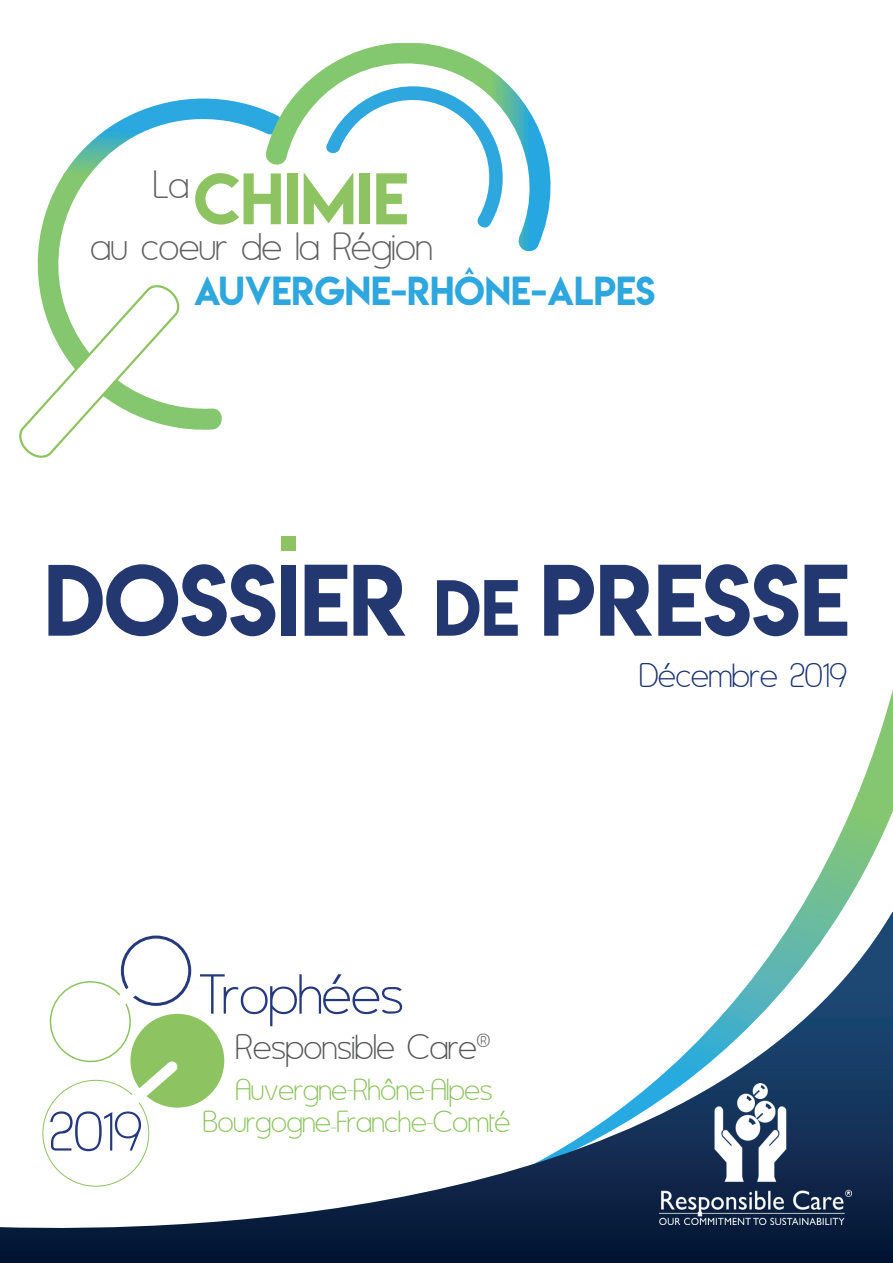
<style>
.page{position:relative;width:893px;height:1263px;background:#fff}
.page>*{position:absolute;margin:0;border:0;box-sizing:border-box;transform-origin:0 0}
.t1{font:90px "Lemon Milk";color:#233771}
.t2{font:67.5px "Asenine";color:#25397d}
.t3{font:64.5px "Lemon Milk";color:#8dc360}
.t4{font:46.5px/61.7px "Asenine";color:#616161}
.t5{font:42px "Asenine";color:#565757}
.t6{font:40.5px "Asenine";color:#1b3472}
.t7{font:36px/32.2px "Asenine";color:#8dc360}
.t8{font:36px "Lemon Milk";color:#2ea7de}
.s1{font-size:70.5px}
.s2{font-size:21px}
.s3{font-size:66px;color:#25397d}
.s4{font-size:19.5px}
</style>
<div class="page">
<svg style="left:862px;top:690px;width:31px;height:94px"></svg>
<svg style="left:798px;top:784px;width:95px;height:128px"></svg>
<svg style="left:0;top:912px;width:893px;height:351px"></svg>
<div style="left:281px;top:536px;width:15px;height:15px;background:#8dc360"></div>
<div style="left:121px;top:935px;width:70px;height:71px;border:3px solid #25397d;border-radius:50%"></div>
<div style="left:50px;top:981px;width:81px;height:81px;border:2px solid #8dc360;border-radius:50%"></div>
<div style="left:130px;top:1014px;width:94px;height:94px;background:#8dc360;border-radius:50%"></div>
<svg style="left:89px;top:970px;width:66px;height:59px"></svg>
<svg style="left:112px;top:1061px;width:66px;height:59px"></svg>
<svg style="left:37px;top:99px;width:229px;height:331px"></svg>
<svg style="left:266px;top:43px;width:285px;height:209px"></svg>
<svg style="left:324px;top:72px;width:193px;height:160px"></svg>
<svg style="left:19px;top:281px;width:163px;height:177px"></svg>
<img style="left:660px;top:1083px;width:191px;height:141px">
<p class="t4" style="left:91px;top:153px;width:343px;text-indent:63px">La<br>au coeur de la Région</p>
<h3 class="t3" style="left:194px;top:153px;width:216px">CHIMIE</h3>
<p class="t8" style="left:194px;top:266px;width:463px">AUVERGNE-RHÔNE-ALPES</p>
<h1 class="t1" style="left:44px;top:536px;width:806px">DOSSIER <span class="s1">DE</span> PRESSE</h1>
<p class="t6" style="left:639px;top:654px;width:209px">Décembre 2019</p>
<h2 class="t2" style="left:199px;top:959px;width:206px">Trophées</h2>
<p class="t5" style="left:236px;top:1025px;width:256px">Responsible Care<sup>®</sup></p>
<p class="t7" style="left:49px;top:1073px;width:463px;text-indent:187px">Auvergne<span class="s2">-</span>Rhône<span class="s2">-</span>Alpes<br><span class="s3">2019</span> Bourgogne<span class="s4">-</span>Franche<span class="s2">-</span>Comté</p>
</div>
